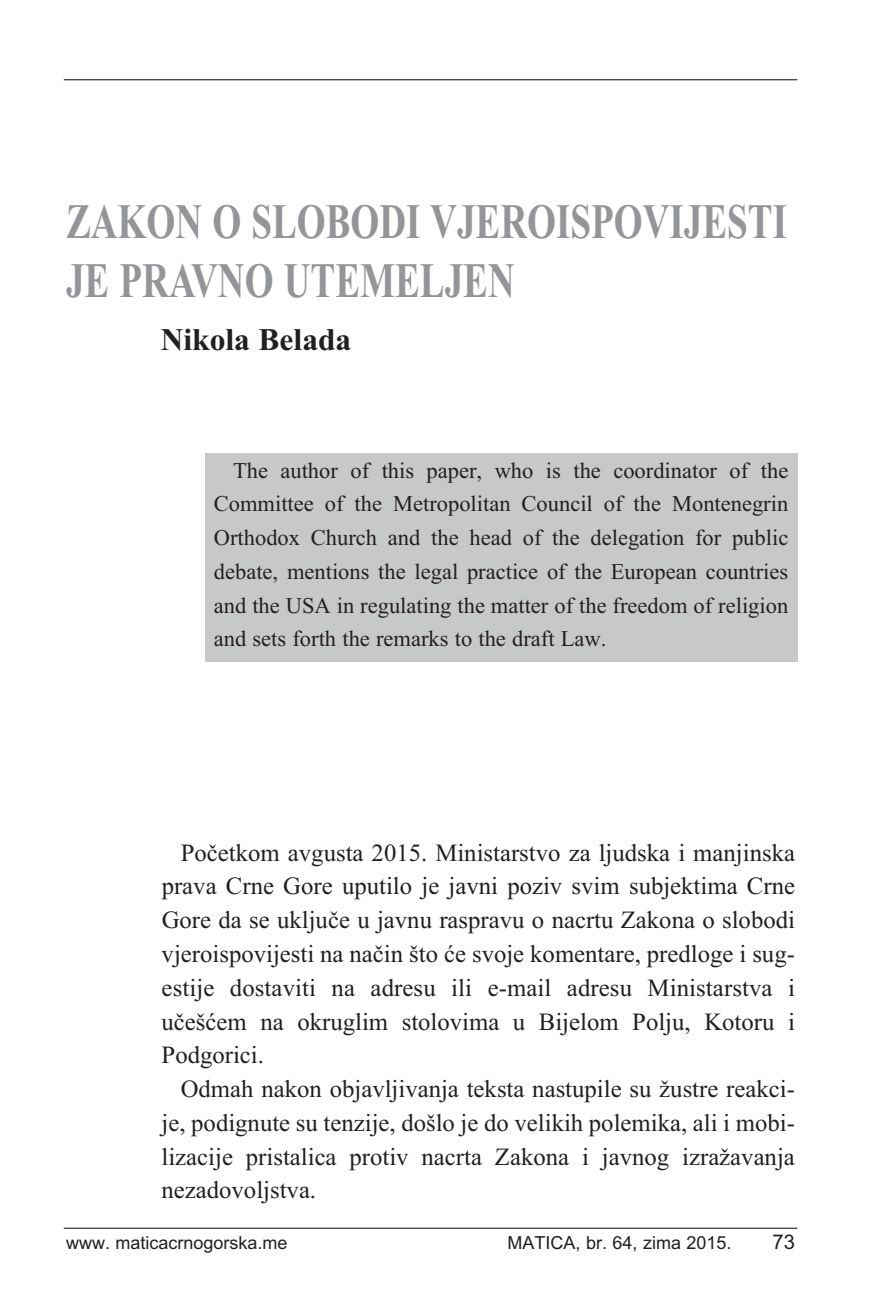
<style>
.page{position:relative;width:893px;height:1308px;background:#fff}
.page>*{position:absolute;margin:0;border:0;box-sizing:border-box;transform-origin:0 0}
.t1{font:700 49.5px/59.4px "Times New Roman";color:#939598;scale:.75 1}
.t2{font:700 31.5px "Times New Roman";color:#231f20}
.t3{font:24.75px/33.8px "Times New Roman";color:#231f20;text-align:justify}
.t4{font:22.5px/33.8px "Times New Roman";color:#231f20;text-align:justify}
.t5{font:20.25px "Arial";color:#231f20}
.t6{font:18px "Arial";color:#231f20}
</style>
<div class="page">
<hr style="left:64px;top:1227px;width:733px;height:1px;background:#231f20">
<hr style="left:64px;top:79px;width:733px;height:1px;background:#231f20">
<div style="left:205px;top:453px;width:592px;height:208px;background:#c7c8ca"></div>
<h1 class="t1" style="left:66px;top:191px;width:963px">ZAKON O SLOBODI VJEROISPOVIJESTI<br>JE PRAVNO UTEMELJEN</h1>
<p class="t2" style="left:161px;top:320px;width:192px">Nikola Belada</p>
<p class="t4" style="left:214px;top:453px;width:576px;text-indent:19px">The author of this paper, who is the coordinator of the Committee of the Metropolitan Council of the Montenegrin Orthodox Church and the head of the delegation for public debate, mentions the legal practice of the European countries and the USA in regulating the matter of the freedom of religion and sets forth the remarks to the draft Law.</p>
<p class="t3" style="left:162px;top:835px;width:635px;text-indent:19px">Početkom avgusta 2015. Ministarstvo za ljudska i manjinska prava Crne Gore uputilo je javni poziv svim subjektima Crne Gore da se uključe u javnu raspravu o nacrtu Zakona o slobodi vjeroispovijesti na način što će svoje komentare, predloge i sug&shy;estije dostaviti na adresu ili e-mail adresu Ministarstva i učešćem na okruglim stolovima u Bijelom Polju, Kotoru i Podgorici.</p>
<p class="t3" style="left:162px;top:1071px;width:635px;text-indent:19px">Odmah nakon objavljivanja teksta nastupile su žustre reakci&shy;je, podignute su tenzije, došlo je do velikih polemika, ali i mobi&shy;lizacije pristalica protiv nacrta Zakona i javnog izražavanja nezadovoljstva.</p>
<p class="t6" style="left:66px;top:1232px;width:223px">www. maticacrnogorska.me</p>
<p class="t6" style="left:508px;top:1232px;width:226px">MATICA, br. 64, zima 2015.</p>
<p class="t5" style="left:772px;top:1230px;width:24px">73</p>
</div>
